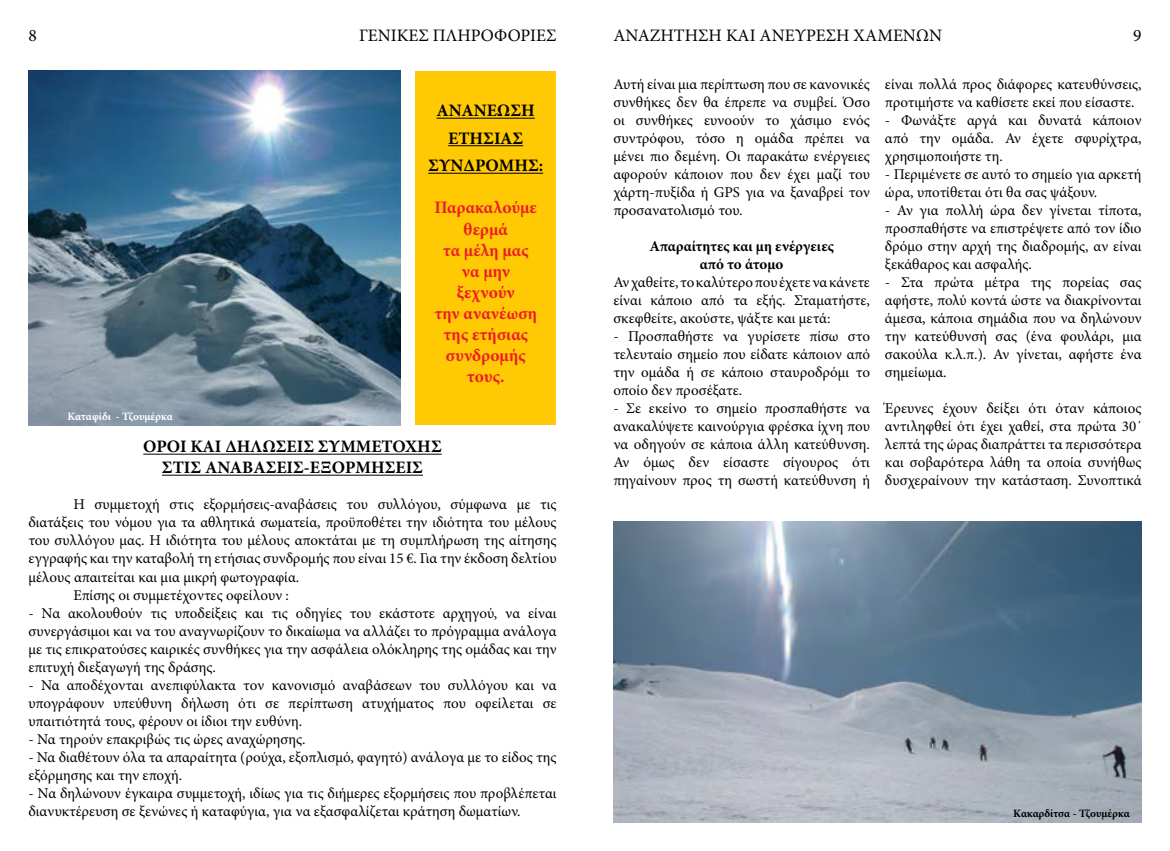
<style>
.page{position:relative;width:1170px;height:851px;background:#fff}
.page>*{position:absolute;margin:0;border:0;box-sizing:border-box;transform-origin:0 0}
.t1{font:700 17.5px/27.5px "Minion Pro";color:#000;text-align:center}
.t2{font:700 17.5px/21px "Minion Pro";color:#ed1c24;text-align:center}
.t3{font:17.5px "Minion Pro";color:#000}
.t4{font:15px/18px "Minion Pro";color:#000;text-align:justify}
.t5{font:700 15px/18px "Minion Pro";letter-spacing:-.005em;color:#000;text-align:center}
.t6{font:700 11.25px "Minion Pro";letter-spacing:-.005em;color:#000}
.t7{font:700 11.25px "Minion Pro";color:#fff}
</style>
<div class="page">
<hr style="left:143px;top:453px;width:298px;height:1px;background:#000">
<hr style="left:162px;top:474px;width:261px;height:1px;background:#000">
<img style="left:28px;top:71px;width:372px;height:354px">
<img style="left:613px;top:521px;width:528px;height:301px">
<div style="left:415px;top:71px;width:141px;height:354px;background:#ffca04"></div>
<hr style="left:436px;top:118px;width:99px;height:1px;background:#000">
<hr style="left:448px;top:145px;width:75px;height:1px;background:#000">
<hr style="left:428px;top:173px;width:115px;height:1px;background:#000">
<p class="t3" style="left:28px;top:24px;width:10px">8</p>
<p class="t3" style="left:359px;top:24px;width:199px">ΓΕΝΙΚΕΣ ΠΛΗΡΟΦΟΡΙΕΣ</p>
<p class="t7" style="left:67px;top:408px;width:107px">Καταφίδι - Τζουμέρκα</p>
<p class="t1" style="left:428px;top:97px;width:116px">ΑΝΑΝΕΩΣΗ<br>ΕΤΗΣΙΑΣ<br>ΣΥΝΔΡΟΜΗΣ:</p>
<p class="t2" style="left:434px;top:197px;width:104px">Παρακαλούμε θερμά<br>τα μέλη μας να μην ξεχνούν<br>την ανανέωση της ετήσιας συνδρομής τους.</p>
<p class="t1" style="left:143px;top:436px;width:300px;line-height:21px">ΟΡΟΙ ΚΑΙ ΔΗΛΩΣΕΙΣ ΣΥΜΜΕΤΟΧΗΣ<br>ΣΤΙΣ ΑΝΑΒΑΣΕΙΣ-ΕΞΟΡΜΗΣΕΙΣ</p>
<p class="t4" style="left:73px;top:495px;width:484px">Η συμμετοχή στις εξορμήσεις-αναβάσεις του συλλόγου, σύμφωνα με τις</p>
<p class="t4" style="left:28px;top:513px;width:529px">διατάξεις του νόμου για τα αθλητικά σωματεία, προϋποθέτει την ιδιότητα του μέλους</p>
<p class="t4" style="left:28px;top:531px;width:529px">του συλλόγου μας. Η ιδιότητα του μέλους αποκτάται με τη συμπλήρωση της αίτησης</p>
<p class="t4" style="left:28px;top:549px;width:529px">εγγραφής και την καταβολή τη ετήσιας συνδρομής που είναι 15 €. Για την έκδοση δελτίου</p>
<p class="t4" style="left:28px;top:567px;width:272px">μέλους απαιτείται και μια μικρή φωτογραφία.</p>
<p class="t4" style="left:73px;top:585px;width:217px">Επίσης οι συμμετέχοντες οφείλουν :</p>
<p class="t4" style="left:28px;top:603px;width:530px">- Να ακολουθούν τις υποδείξεις και τις οδηγίες του εκάστοτε αρχηγού, να είναι συνεργάσιμοι και να του αναγνωρίζουν το δικαίωμα να αλλάζει το πρόγραμμα ανάλογα με τις επικρατούσες καιρικές συνθήκες για την ασφάλεια ολόκληρης της ομάδας και την επιτυχή διεξαγωγή της δράσης.</p>
<p class="t4" style="left:28px;top:675px;width:529px">- Να αποδέχονται ανεπιφύλακτα τον κανονισμό αναβάσεων του συλλόγου και να υπογράφουν υπεύθυνη δήλωση ότι σε περίπτωση ατυχήματος που οφείλεται σε υπαιτιότητά τους, φέρουν οι ίδιοι την ευθύνη.</p>
<p class="t4" style="left:28px;top:729px;width:279px">- Να τηρούν επακριβώς τις ώρες αναχώρησης.</p>
<p class="t4" style="left:28px;top:747px;width:529px">- Να διαθέτουν όλα τα απαραίτητα (ρούχα, εξοπλισμό, φαγητό) ανάλογα με το είδος της εξόρμησης και την εποχή.</p>
<p class="t4" style="left:28px;top:783px;width:529px">- Να δηλώνουν έγκαιρα συμμετοχή, ιδίως για τις διήμερες εξορμήσεις που προβλέπεται διανυκτέρευση σε ξενώνες ή καταφύγια, για να εξασφαλίζεται κράτηση δωματίων.</p>
<p class="t3" style="left:613px;top:24px;width:330px">ΑΝΑΖΗΤΗΣΗ ΚΑΙ ΑΝΕΥΡΕΣΗ ΧΑΜΕΝΩΝ</p>
<p class="t3" style="left:1133px;top:24px;width:10px">9</p>
<p class="t4" style="left:613px;top:75px;width:258px">Αυτή είναι μια περίπτωση που σε κανονικές συνθήκες δεν θα έπρεπε να συμβεί. Όσο οι συνθήκες ευνοούν το χάσιμο ενός συντρόφου, τόσο η ομάδα πρέπει να μένει πιο δεμένη. Οι παρακάτω ενέργειες αφορούν κάποιον που δεν έχει μαζί του χάρτη-πυξίδα ή GPS για να ξαναβρεί τον προσανατολισμό του.</p>
<p class="t5" style="left:649px;top:237px;width:186px">Απαραίτητες και μη ενέργειες από το άτομο</p>
<p class="t4" style="left:613px;top:273px;width:258px">Αν χαθείτε, το καλύτερο που έχετε να κάνετε είναι κάποιο από τα εξής. Σταματήστε, σκεφθείτε, ακούστε, ψάξτε και μετά:</p>
<p class="t4" style="left:613px;top:327px;width:258px">- Προσπαθήστε να γυρίσετε πίσω στο τελευταίο σημείο που είδατε κάποιον από την ομάδα ή σε κάποιο σταυροδρόμι το οποίο δεν προσέξατε.</p>
<p class="t4" style="left:613px;top:399px;width:258px">- Σε εκείνο το σημείο προσπαθήστε να ανακαλύψετε καινούργια φρέσκα ίχνη που να οδηγούν σε κάποια άλλη κατεύθυνση.<br>Αν όμως δεν είσαστε σίγουρος ότι πηγαίνουν προς τη σωστή κατεύθυνση ή</p>
<p class="t4" style="left:884px;top:75px;width:258px">είναι πολλά προς διάφορες κατευθύνσεις, προτιμήστε να καθίσετε εκεί που είσαστε.</p>
<p class="t4" style="left:884px;top:111px;width:258px">- Φωνάξτε αργά και δυνατά κάποιον από την ομάδα. Αν έχετε σφυρίχτρα, χρησιμοποιήστε τη.</p>
<p class="t4" style="left:884px;top:165px;width:258px">- Περιμένετε σε αυτό το σημείο για αρκετή ώρα, υποτίθεται ότι θα σας ψάξουν.</p>
<p class="t4" style="left:884px;top:201px;width:258px">- Αν για πολλή ώρα δεν γίνεται τίποτα, προσπαθήστε να επιστρέψετε από τον ίδιο δρόμο στην αρχή της διαδρομής, αν είναι ξεκάθαρος και ασφαλής.</p>
<p class="t4" style="left:884px;top:273px;width:258px">- Στα πρώτα μέτρα της πορείας σας αφήστε, πολύ κοντά ώστε να διακρίνονται άμεσα, κάποια σημάδια που να δηλώνουν την κατεύθυνσή σας (ένα φουλάρι, μια σακούλα κ.λ.π.). Αν γίνεται, αφήστε ένα σημείωμα.</p>
<p class="t4" style="left:884px;top:399px;width:258px">Έρευνες έχουν δείξει ότι όταν κάποιος αντιληφθεί ότι έχει χαθεί, στα πρώτα 30΄ λεπτά της ώρας διαπράττει τα περισσότερα και σοβαρότερα λάθη τα οποία συνήθως δυσχεραίνουν την κατάσταση. Συνοπτικά</p>
<p class="t6" style="left:1013px;top:805px;width:118px">Κακαρδίτσα - Τζουμέρκα</p>
</div>
